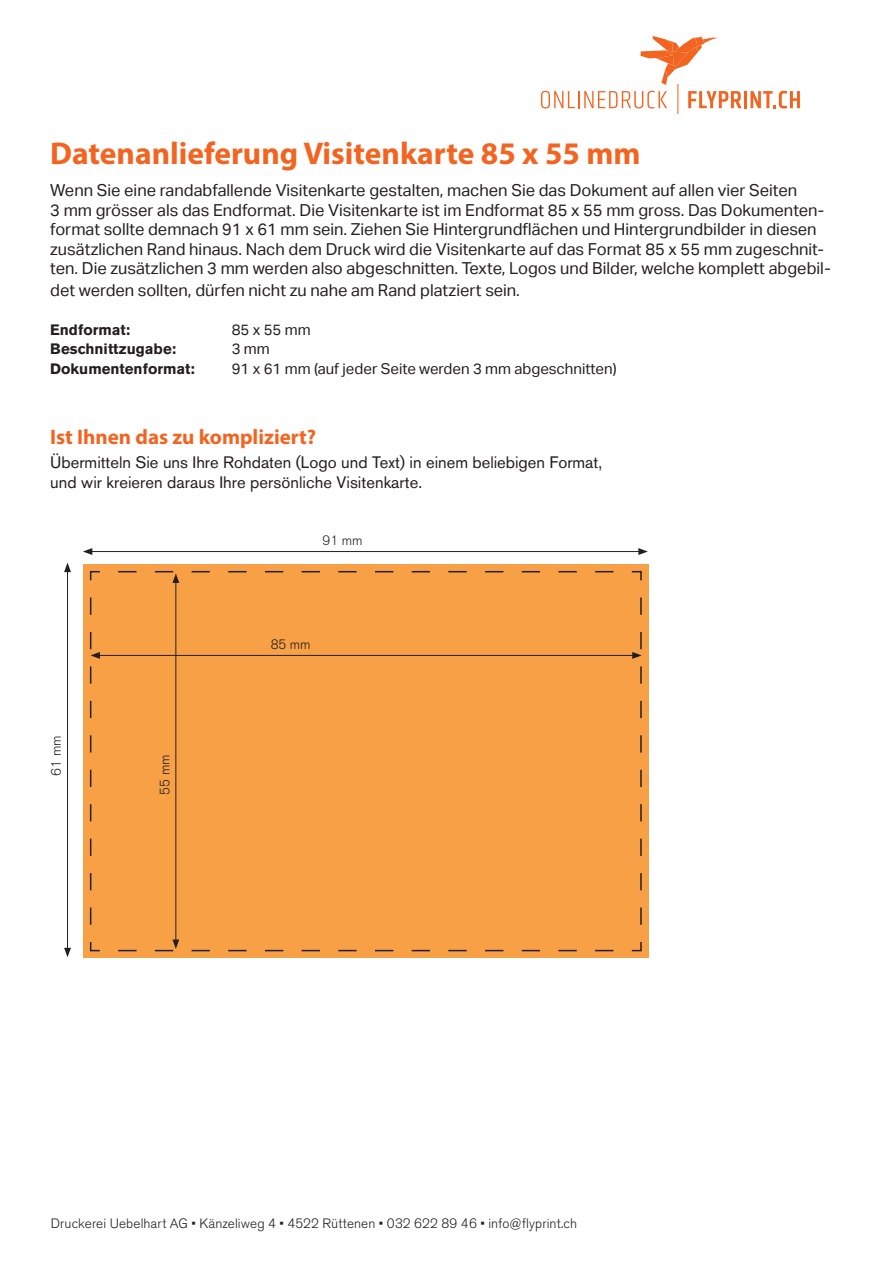
<style>
.page{position:relative;width:893px;height:1263px;background:#fff}
.page>*{position:absolute;margin:0;border:0;box-sizing:border-box;transform-origin:0 0}
.t1{font:700 31.5px "Myriad Pro";color:#f36421}
.t2{font:700 21px "Myriad Pro";color:#f36421}
.t3{font:16.5px/19.5px "Aktiv Grotesk";color:#231f20}
.t4{font:16.5px/19.8px "Akzidenz Grotesk BQ";color:#231f20}
.t5{font:15px "Aktiv Grotesk";color:#231f20}
.t6{font:700 15px "Akzidenz Grotesk BQ";color:#231f20}
.t7{font:300 13.5px "Akzidenz Grotesk BQ";letter-spacing:.01em;color:#231f20}
</style>
<div class="page">
<div style="left:83px;top:564px;width:565px;height:393px;background:#f8a045"></div>
<svg style="left:89px;top:570px;width:553px;height:382px"></svg>
<hr style="left:90px;top:551px;width:551px;height:1px;background:#231f20">
<svg style="left:83px;top:548px;width:9px;height:7px"></svg>
<svg style="left:638px;top:548px;width:10px;height:7px"></svg>
<hr style="left:98px;top:655px;width:537px;height:1px;background:#231f20">
<svg style="left:90px;top:597px;width:10px;height:336px"></svg>
<svg style="left:632px;top:589px;width:10px;height:336px"></svg>
<hr style="left:67px;top:570px;width:1px;height:380px;background:#231f20">
<svg style="left:64px;top:563px;width:7px;height:9px"></svg>
<svg style="left:64px;top:948px;width:7px;height:9px"></svg>
<hr style="left:175px;top:581px;width:1px;height:361px;background:#231f20">
<svg style="left:109px;top:571px;width:504px;height:12px"></svg>
<svg style="left:118px;top:939px;width:505px;height:12px"></svg>
<svg style="left:541px;top:36px;width:201px;height:77px"></svg>
<hr style="left:744px;top:91px;width:3px;height:17px;background:#f36421">
<svg style="left:750px;top:91px;width:50px;height:18px"></svg>
<h1 class="t1" style="left:50px;top:133px;width:592px">Datenanlieferung Visitenkarte 85 x 55 mm</h1>
<p class="t3" style="left:50px;top:181px;width:782px">Wenn Sie eine randabfallende Visitenkarte gestalten, machen Sie das Dokument auf allen vier Seiten<br>3 mm grösser als das Endformat. Die Visitenkarte ist im Endformat 85 x 55 mm gross. Das Dokumenten&shy;format sollte demnach 91 x 61 mm sein. Ziehen Sie Hintergrundflächen und Hintergrundbilder in diesen zusätzlichen Rand hinaus. Nach dem Druck wird die Visitenkarte auf das Format 85 x 55 mm zugeschnit&shy;ten. Die zusätzlichen 3 mm werden also abgeschnitten. Texte, Logos und Bilder, welche komplett abgebil-</p>
<p class="t3" style="left:50px;top:280px;width:471px">det werden sollten, dürfen nicht zu nahe am Rand platziert sein.</p>
<p class="t6" style="left:50px;top:321px;width:81px">Endformat:</p>
<p class="t5" style="left:232px;top:321px;width:80px">85 x 55 mm</p>
<p class="t6" style="left:50px;top:340px;width:127px">Beschnittzugabe:</p>
<p class="t5" style="left:232px;top:340px;width:40px">3 mm</p>
<p class="t6" style="left:50px;top:360px;width:146px">Dokumentenformat:</p>
<p class="t5" style="left:232px;top:360px;width:386px">91 x 61 mm (auf jeder Seite werden 3 mm abgeschnitten)</p>
<p class="t2" style="left:50px;top:424px;width:268px">Ist Ihnen das zu kompliziert?</p>
<p class="t4" style="left:50px;top:453px;width:553px">Übermitteln Sie uns Ihre Rohdaten (Logo und Text) in einem beliebigen Format, und wir kreieren daraus Ihre persönliche Visitenkarte.</p>
<p class="t7" style="left:49px;top:775px;width:42px;rotate:-90deg">61 mm</p>
<p class="t7" style="left:157px;top:795px;width:42px;rotate:-90deg">55 mm</p>
<p class="t7" style="left:323px;top:533px;width:42px">91 mm</p>
<p class="t7" style="left:271px;top:636px;width:42px">85 mm</p>
<p class="t7" style="left:51px;top:1216px;width:528px">Druckerei Uebelhart AG • Känzeliweg 4 • 4522 Rüttenen • 032 622 89 46 • info@flyprint.ch</p>
</div>
